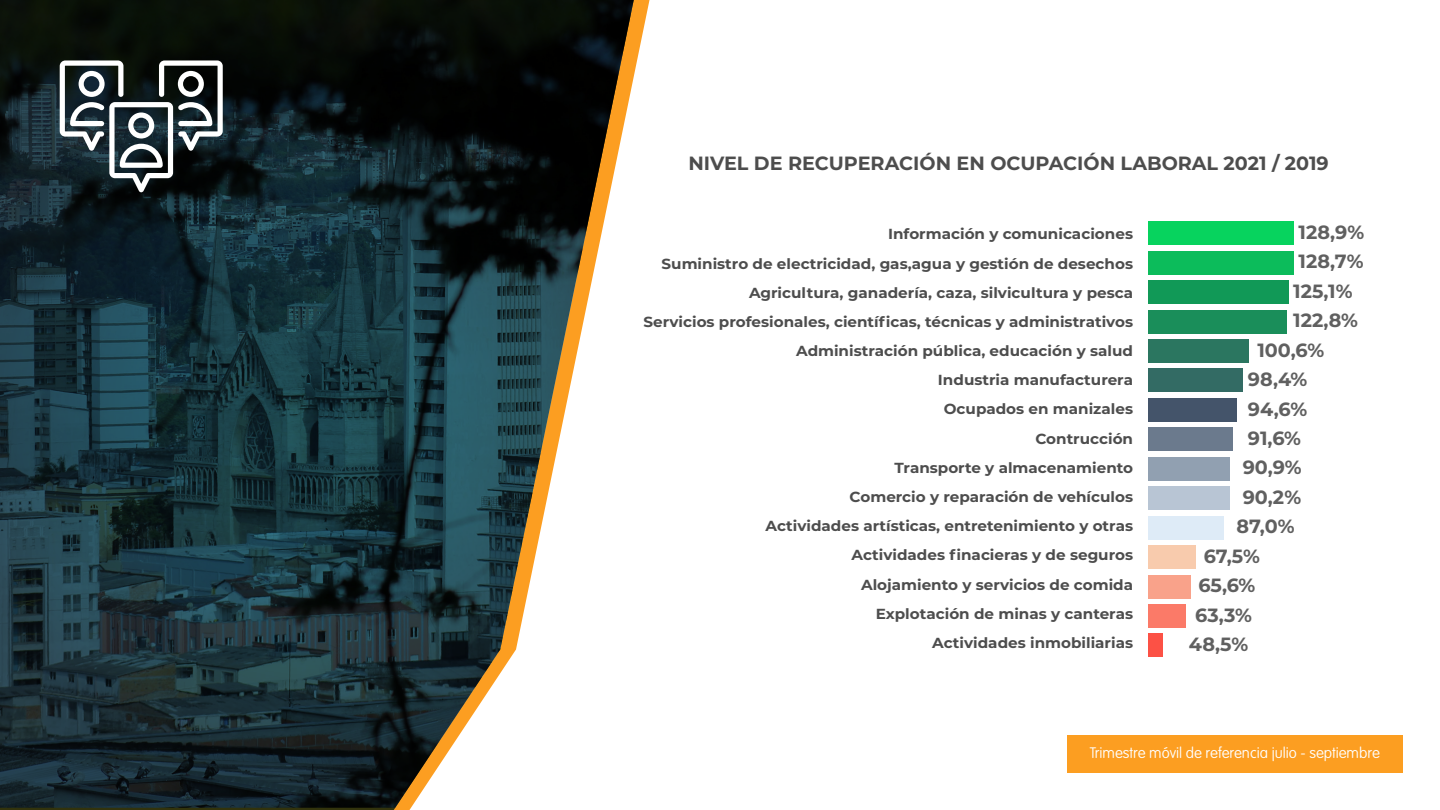
<style>
.page{position:relative;width:1440px;height:810px;background:#fff}
.page>*{position:absolute;margin:0;border:0;box-sizing:border-box;transform-origin:0 0}
.t1{font:700 19.2px "Montserrat";color:#606060}
.t2{font:700 19.2px "Montserrat";color:#4d4d4d}
.t3{font:100 15px "VAG Rounded Std";color:#fff}
.t4{font:700 14.62px/29.2px "Montserrat";color:#4d4d4d;text-align:right;scale:1.04 1}
</style>
<div class="page">
<div style="left:1148px;top:222px;width:146px;height:23px;background:#07d35e"></div>
<div style="left:1148px;top:251px;width:146px;height:23px;background:#0cbc5b"></div>
<div style="left:1148px;top:281px;width:141px;height:23px;background:#119957"></div>
<div style="left:1148px;top:310px;width:138px;height:23px;background:#1a8e5a"></div>
<div style="left:1148px;top:339px;width:100px;height:24px;background:#2b7660"></div>
<div style="left:1148px;top:369px;width:95px;height:23px;background:#336b64"></div>
<div style="left:1148px;top:398px;width:89px;height:24px;background:#44546a"></div>
<div style="left:1148px;top:428px;width:85px;height:23px;background:#6b7a8d"></div>
<div style="left:1148px;top:457px;width:82px;height:23px;background:#91a0b1"></div>
<div style="left:1148px;top:487px;width:82px;height:23px;background:#b8c5d4"></div>
<div style="left:1148px;top:516px;width:76px;height:23px;background:#deebf7"></div>
<div style="left:1148px;top:546px;width:48px;height:23px;background:#f8cbad"></div>
<div style="left:1148px;top:575px;width:43px;height:23px;background:#f9a28a"></div>
<div style="left:1148px;top:604px;width:38px;height:24px;background:#fb7a68"></div>
<div style="left:1148px;top:634px;width:15px;height:23px;background:#fc5145"></div>
<svg style="left:0;top:0;width:634px;height:810px;background:#38484a"></svg>
<div style="left:1067px;top:735px;width:335px;height:37px;background:#fc9e21"></div>
<svg style="left:60px;top:60px;width:163px;height:132px"></svg>
<h1 class="t2" style="left:688px;top:150px;width:642px">NIVEL DE RECUPERACIÓN EN OCUPACIÓN LABORAL 2021 / 2019</h1>
<p class="t4" style="left:643px;top:219px;width:472px">Información y comunicaciones<br>Suministro de electricidad, gas,agua y gestión de desechos Agricultura, ganadería, caza, silvicultura y pesca<br>Servicios profesionales, científicas, técnicas y administrativos Administración pública, educación y salud<br>Industria manufacturera<br>Ocupados en manizales<br>Contrucción<br>Transporte y almacenamiento<br>Comercio y reparación de vehículos<br>Actividades artísticas, entretenimiento y otras<br>Actividades finacieras y de seguros<br>Alojamiento y servicios de comida<br>Explotación de minas y canteras<br>Actividades inmobiliarias</p>
<h1 class="t1" style="left:1299px;top:218px;width:67px">128,9%</h1>
<h1 class="t1" style="left:1299px;top:248px;width:67px">128,7%</h1>
<h1 class="t1" style="left:1293px;top:277px;width:61px">125,1%</h1>
<h1 class="t1" style="left:1293px;top:307px;width:66px">122,8%</h1>
<h1 class="t1" style="left:1257px;top:336px;width:68px">100,6%</h1>
<h1 class="t1" style="left:1248px;top:365px;width:61px">98,4%</h1>
<h1 class="t1" style="left:1248px;top:395px;width:61px">94,6%</h1>
<h1 class="t1" style="left:1248px;top:424px;width:55px">91,6%</h1>
<h1 class="t1" style="left:1243px;top:454px;width:61px">90,9%</h1>
<h1 class="t1" style="left:1243px;top:483px;width:60px">90,2%</h1>
<h1 class="t1" style="left:1236px;top:513px;width:60px">87,0%</h1>
<h1 class="t1" style="left:1204px;top:542px;width:58px">67,5%</h1>
<h1 class="t1" style="left:1198px;top:571px;width:59px">65,6%</h1>
<h1 class="t1" style="left:1195px;top:601px;width:58px">63,3%</h1>
<h1 class="t1" style="left:1189px;top:630px;width:61px">48,5%</h1>
<p class="t3" style="left:1090px;top:744px;width:292px">Trimestre móvil de referencia julio - septiembre</p>
</div>
